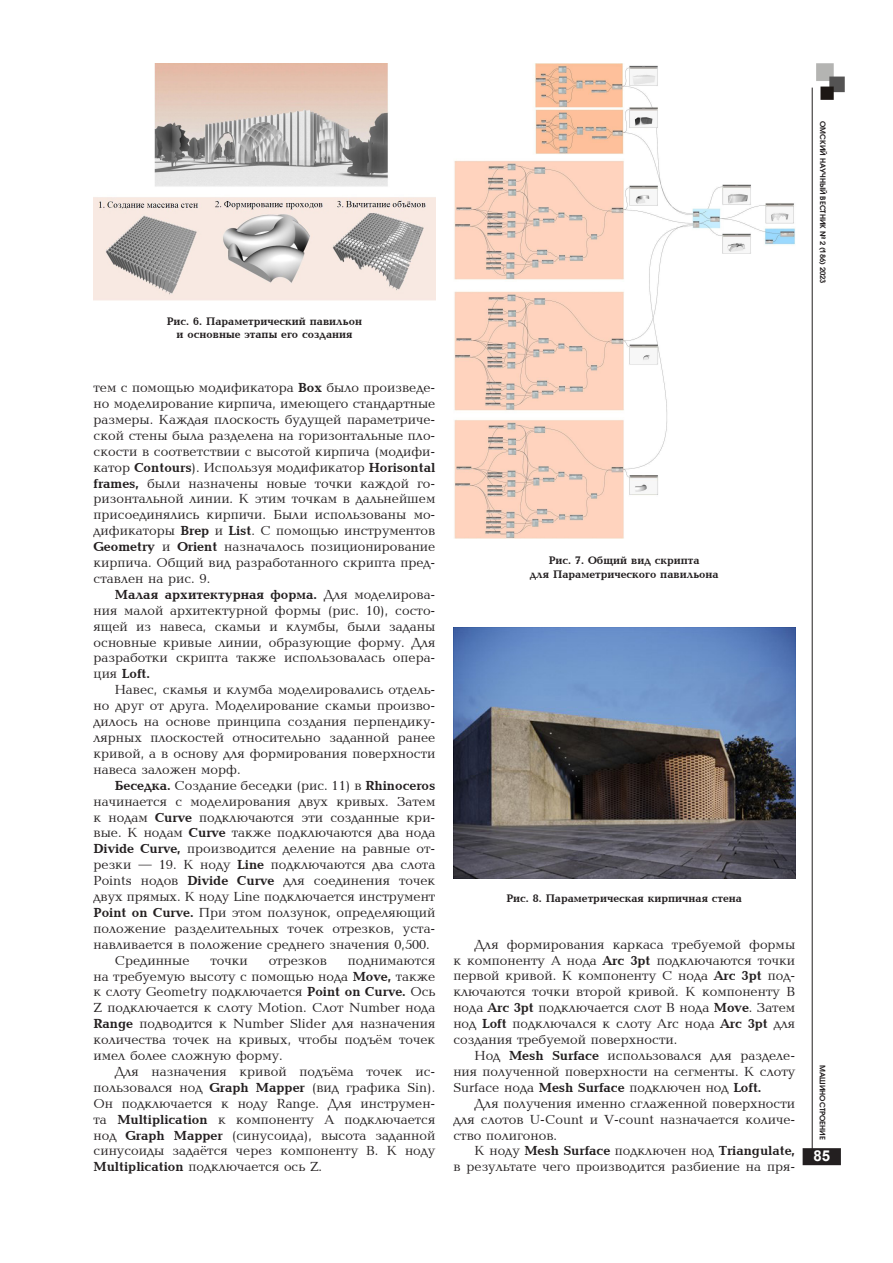
<style>
.page{position:relative;width:893px;height:1263px;background:#fff}
.page>*{position:absolute;margin:0;border:0;box-sizing:border-box;transform-origin:0 0}
.t1{font:700 15px "Arial";color:#fff}
.основной_текст{font:13.5px/15.9px "Baltica CTT";color:#231f20;text-align:justify}
.подрисуночная_подпис{font:700 11.25px "Baltica C";color:#231f20}
.t2{font:600 7.5px "Avant Garde Gothic C";color:#231f20}
.s1{font-family:"Baltica C";font-weight:700}
</style>
<div class="page">
<div style="left:803px;top:1149px;width:37px;height:15px;background:#231f20"></div>
<div style="left:803px;top:1148px;width:38px;height:17px;border:2px solid #231f20"></div>
<hr style="left:812px;top:88px;width:1px;height:1071px;background:#231f20">
<img style="left:816px;top:63px;width:29px;height:37px">
<img style="left:94px;top:64px;width:341px;height:236px">
<img style="left:454px;top:64px;width:341px;height:475px">
<img style="left:453px;top:628px;width:342px;height:250px">
<p class="подрисуночная_подпис" style="left:167px;top:315px;width:197px">Рис. 6. Параметрический павильон</p>
<p class="подрисуночная_подпис" style="left:176px;top:329px;width:177px">и основные этапы его создания</p>
<p class="основной_текст" style="left:94px;top:380px;width:343px">тем с помощью модификатора <span class="s1">Box</span> было произведе&shy;но моделирование кирпича, имеющего стандартные размеры. Каждая плоскость будущей параметриче&shy;ской стены была разделена на горизонтальные пло&shy;скости в соответствии с высотой кирпича (модифи&shy;катор <span class="s1">Contours</span>). Используя модификатор <span class="s1">Horisontal frames,</span> были назначены новые точки каждой го&shy;ризонтальной линии. К этим точкам в дальнейшем присоединялись кирпичи. Были использованы мо&shy;дификаторы <span class="s1">Brep</span> и <span class="s1">List</span>. С помощью инструментов <span class="s1">Geometry</span> и <span class="s1">Orient</span> назначалось позиционирование кирпича. Общий вид разработанного скрипта пред&shy;ставлен на рис. 9.</p>
<p class="основной_текст" style="left:94px;top:587px;width:343px;text-indent:21px"><span class="s1">Малая архитектурная форма.</span> Для моделирова&shy;ния малой архитектурной формы (рис. 10), состо&shy;ящей из навеса, скамьи и клумбы, были заданы основные кривые линии, образующие форму. Для разработки скрипта также использовалась опера&shy;ция <span class="s1">Loft.</span></p>
<p class="основной_текст" style="left:94px;top:682px;width:343px;text-indent:21px">Навес, скамья и клумба моделировались отдель&shy;но друг от друга. Моделирование скамьи произво&shy;дилось на основе принципа создания перпендику&shy;лярных плоскостей относительно заданной ранее кривой, а в основу для формирования поверхности навеса заложен морф.</p>
<p class="основной_текст" style="left:94px;top:778px;width:343px;text-indent:21px"><span class="s1">Беседка.</span> Создание беседки (рис. 11) в <span class="s1">Rhinoceros </span>начинается с моделирования двух кривых. Затем к нодам <span class="s1">Curve</span> подключаются эти созданные кри&shy;вые. К нодам <span class="s1">Curve</span> также подключаются два нода <span class="s1">Divide Curve,</span> производится деление на равные от&shy;резки — 19. К ноду <span class="s1">Line</span> подключаются два слота Points нодов <span class="s1">Divide Curve</span> для соединения точек двух прямых. К ноду Line подключается инструмент <span class="s1">Point on Curve.</span> При этом ползунок, определяющий положение разделительных точек отрезков, уста&shy;навливается в положение среднего значения 0,500.</p>
<p class="основной_текст" style="left:115px;top:953px;width:76px">Срединные</p>
<p class="основной_текст" style="left:210px;top:953px;width:39px">точки</p>
<p class="основной_текст" style="left:269px;top:953px;width:60px">отрезков</p>
<p class="основной_текст" style="left:94px;top:953px;width:343px;text-indent:254px">поднимаются на требуемую высоту с помощью нода <span class="s1">Move,</span> также к слоту Geometry подключается <span class="s1">Point on Curve.</span> Ось Z подключается к слоту Motion. Слот Number нода <span class="s1">Range</span> подводится к Number Slider для назначения количества точек на кривых, чтобы подъём точек имел более сложную форму.</p>
<p class="основной_текст" style="left:94px;top:1064px;width:343px;text-indent:21px">Для назначения кривой подъёма точек ис&shy;пользовался нод <span class="s1">Graph Mapper</span> (вид графика Sin).<br>Он подключается к ноду Range. Для инструмен&shy;та <span class="s1">Multiplication</span> к компоненту А подключается нод <span class="s1">Graph Mapper</span> (синусоида), высота заданной синусоиды задаётся через компоненту В. К ноду <span class="s1">Multiplication</span> подключается ось Z.</p>
<p class="подрисуночная_подпис" style="left:549px;top:555px;width:152px">Рис. 7. Общий вид скрипта</p>
<p class="подрисуночная_подпис" style="left:530px;top:568px;width:190px">для Параметрического павильона</p>
<p class="подрисуночная_подпис" style="left:506px;top:893px;width:237px">Рис. 8. Параметрическая кирпичная стена</p>
<p class="основной_текст" style="left:453px;top:937px;width:343px;text-indent:21px">Для формирования каркаса требуемой формы к компоненту А нода <span class="s1">Arc 3pt</span> подключаются точки первой кривой. К компоненту С нода <span class="s1">Arc 3pt</span> под&shy;ключаются точки второй кривой. К компоненту В нода <span class="s1">Arc 3pt</span> подключается слот В нода <span class="s1">Move</span>. Затем нод <span class="s1">Loft</span> подключался к слоту Arc нода <span class="s1">Arc 3pt</span> для создания требуемой поверхности.</p>
<p class="основной_текст" style="left:453px;top:1048px;width:343px;text-indent:21px">Нод <span class="s1">Mesh Surface</span> использовался для разделе&shy;ния полученной поверхности на сегменты. К слоту Surface нода <span class="s1">Mesh Surface</span> подключен нод <span class="s1">Loft.</span></p>
<p class="основной_текст" style="left:453px;top:1096px;width:343px;text-indent:21px">Для получения именно сглаженной поверхности для слотов U-Count и V-count назначается количе&shy;ство полигонов.</p>
<p class="основной_текст" style="left:453px;top:1143px;width:343px;text-align:right">К ноду <span class="s1">Mesh Surface</span> подключен нод <span class="s1">Triangulate,<br></span>в результате чего производится разбиение на пря-</p>
<p class="t2" style="left:827px;top:121px;width:164px;rotate:90deg">ОМСКИЙ НАУЧНЫЙ ВЕСТНИК № 2 (186) 2023</p>
<p class="t2" style="left:827px;top:1065px;width:76px;rotate:90deg">МАШИНОСТРОЕНИЕ</p>
<p class="t1" style="left:813px;top:1145px;width:18px">85</p>
</div>
